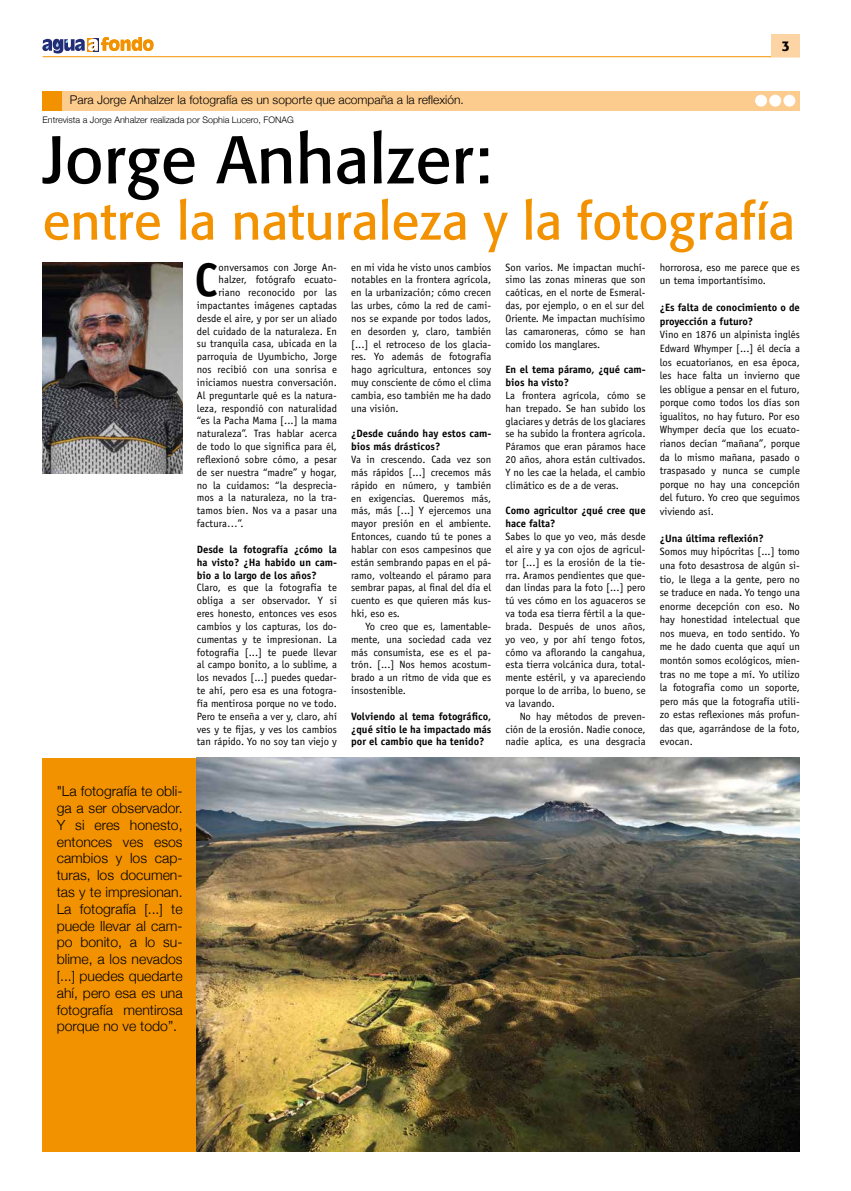
<style>
.page{position:relative;width:851px;height:1191px;background:#fff}
.page>*{position:absolute;margin:0;border:0;box-sizing:border-box;transform-origin:0 0}
.t1{font:66.7px "Formata";color:#000}
.t2{font:51.5px "Formata";color:#f39200}
.t3{font:700 47.3px "Officina Sans";color:#000}
.t4{font:300 14px/16.8px "Helvetica Neue";color:#000;text-align:justify}
.t5{font:500 14px "Formata";color:#000}
.t6{font:300 12px "Helvetica Neue";color:#000}
.t7{font:10.6px/12.8px "Officina Sans";color:#000;text-align:justify}
.t8{font:700 10.6px/12.8px "Officina Sans";color:#000}
.t9{font:300 9px "Helvetica Neue";color:#000}
</style>
<div class="page">
<hr style="left:43px;top:56px;width:756px;height:1px;background:#f39200">
<svg style="left:42px;top:37px;width:111px;height:17px"></svg>
<div style="left:771px;top:34px;width:28px;height:23px;background:#fdd5a5"></div>
<div style="left:43px;top:758px;width:154px;height:393px;background:#f39200"></div>
<div style="left:43px;top:91px;width:756px;height:20px;background:#fccb8e"></div>
<div style="left:43px;top:91px;width:19px;height:20px;background:#f39200"></div>
<div style="left:755px;top:95px;width:11px;height:12px;background:#fff;border-radius:50%"></div>
<div style="left:769px;top:95px;width:12px;height:12px;background:#fff;border-radius:50%"></div>
<div style="left:783px;top:95px;width:12px;height:12px;background:#fff;border-radius:50%"></div>
<img style="left:43px;top:262px;width:140px;height:211px">
<img style="left:197px;top:758px;width:602px;height:393px">
<p class="t6" style="left:70px;top:93px;width:395px">Para Jorge Anhalzer la fotografía es un soporte que acompaña a la reflexión.</p>
<p class="t9" style="left:43px;top:114px;width:253px">Entrevista a Jorge Anhalzer realizada por Sophia Lucero, FONAG</p>
<h3 class="t5" style="left:781px;top:38px;width:10px">3</h3>
<h1 class="t1" style="left:43px;top:119px;width:450px">Jorge Anhalzer:</h1>
<h2 class="t2" style="left:43px;top:190px;width:754px">entre la naturaleza y la fotografía</h2>
<h3 class="t3" style="left:194px;top:250px;width:25px">C</h3>
<p class="t7" style="left:218px;top:261px;width:120px">onversamos con Jorge An-</p>
<p class="t7" style="left:218px;top:273px;width:120px">halzer, fotógrafo ecuato-</p>
<p class="t7" style="left:218px;top:286px;width:120px">riano reconocido por las</p>
<p class="t7" style="left:197px;top:299px;width:142px">impactantes imágenes captadas</p>
<p class="t7" style="left:197px;top:312px;width:142px">desde el aire, y por ser un aliado</p>
<p class="t7" style="left:197px;top:324px;width:142px">del cuidado de la naturaleza. En</p>
<p class="t7" style="left:197px;top:337px;width:142px">su tranquila casa, ubicada en la</p>
<p class="t7" style="left:197px;top:350px;width:142px">parroquia de Uyumbicho, Jorge</p>
<p class="t7" style="left:197px;top:363px;width:142px">nos recibió con una sonrisa e</p>
<p class="t7" style="left:197px;top:376px;width:142px">iniciamos nuestra conversación.</p>
<p class="t7" style="left:197px;top:389px;width:142px">Al preguntarle qué es la natura-</p>
<p class="t7" style="left:197px;top:401px;width:142px">leza, respondió con naturalidad</p>
<p class="t7" style="left:197px;top:414px;width:142px">“es la Pacha Mama [...] la mama</p>
<p class="t7" style="left:197px;top:427px;width:142px">naturaleza”. Tras hablar acerca</p>
<p class="t7" style="left:197px;top:440px;width:142px">de todo lo que significa para él,</p>
<p class="t7" style="left:197px;top:453px;width:142px">reflexionó sobre cómo, a pesar</p>
<p class="t7" style="left:197px;top:466px;width:142px">de ser nuestra “madre” y hogar,</p>
<p class="t7" style="left:197px;top:479px;width:142px">no la cuidamos: “la desprecia-</p>
<p class="t7" style="left:197px;top:491px;width:142px">mos a la naturaleza, no la tra-</p>
<p class="t7" style="left:197px;top:504px;width:142px">tamos bien. Nos va a pasar una</p>
<p class="t7" style="left:197px;top:517px;width:48px">factura…”.</p>
<p class="t8" style="left:197px;top:543px;width:142px;text-align:justify">Desde la fotografía ¿cómo la ha visto? ¿Ha habido un cam&shy;bio a lo largo de los años?</p>
<p class="t7" style="left:197px;top:581px;width:142px">Claro, es que la fotografía te obliga a ser observador. Y si eres honesto, entonces ves esos cambios y los capturas, los do&shy;cumentas y te impresionan. La fotografía [...] te puede llevar al campo bonito, a lo sublime, a los nevados [...] puedes quedar&shy;te ahí, pero esa es una fotogra&shy;fía mentirosa porque no ve todo.<br>Pero te enseña a ver y, claro, ahí ves y te fijas, y ves los cambios tan rápido. Yo no soy tan viejo y</p>
<p class="t7" style="left:351px;top:261px;width:142px">en mi vida he visto unos cambios notables en la frontera agrícola, en la urbanización; cómo crecen las urbes, cómo la red de cami&shy;nos se expande por todos lados, en desorden y, claro, también [...] el retroceso de los glacia&shy;res. Yo además de fotografía hago agricultura, entonces soy muy consciente de cómo el clima cambia, eso también me ha dado una visión.</p>
<p class="t8" style="left:351px;top:427px;width:142px">¿Desde cuándo hay estos cam&shy;bios más drásticos?</p>
<p class="t7" style="left:351px;top:453px;width:142px">Va in crescendo. Cada vez son más rápidos [...] crecemos más rápido en número, y también en exigencias. Queremos más, más, más [...] Y ejercemos una mayor presión en el ambiente.<br>Entonces, cuando tú te pones a hablar con esos campesinos que están sembrando papas en el pá&shy;ramo, volteando el páramo para sembrar papas, al final del día el cuento es que quieren más kus&shy;hki, eso es.</p>
<p class="t7" style="left:351px;top:620px;width:142px;text-indent:14px">Yo creo que es, lamentable&shy;mente, una sociedad cada vez más consumista, ese es el pa&shy;trón. [...] Nos hemos acostum&shy;brado a un ritmo de vida que es insostenible.</p>
<p class="t8" style="left:351px;top:709px;width:142px;text-align:justify">Volviendo al tema fotográfico, ¿qué sitio le ha impactado más por el cambio que ha tenido?</p>
<p class="t7" style="left:505px;top:261px;width:142px">Son varios. Me impactan muchí&shy;simo las zonas mineras que son caóticas, en el norte de Esmeral&shy;das, por ejemplo, o en el sur del Oriente. Me impactan muchísimo las camaroneras, cómo se han comido los manglares.</p>
<p class="t8" style="left:505px;top:363px;width:142px">En el tema páramo, ¿qué cam&shy;bios ha visto?</p>
<p class="t7" style="left:505px;top:389px;width:142px">La frontera agrícola, cómo se han trepado. Se han subido los glaciares y detrás de los glaciares se ha subido la frontera agrícola.<br>Páramos que eran páramos hace 20 años, ahora están cultivados.<br>Y no les cae la helada, el cambio climático es de a de veras.</p>
<p class="t8" style="left:505px;top:504px;width:142px">Como agricultor ¿qué cree que hace falta?</p>
<p class="t7" style="left:505px;top:530px;width:142px">Sabes lo que yo veo, más desde el aire y ya con ojos de agricul&shy;tor [...] es la erosión de la tie&shy;rra. Aramos pendientes que que&shy;dan lindas para la foto [...] pero tú ves cómo en los aguaceros se va toda esa tierra fértil a la que&shy;brada. Después de unos años, yo veo, y por ahí tengo fotos, cómo va aflorando la cangahua, esta tierra volcánica dura, total&shy;mente estéril, y va apareciendo porque lo de arriba, lo bueno, se va lavando.</p>
<p class="t7" style="left:505px;top:710px;width:142px;text-indent:14px">No hay métodos de preven&shy;ción de la erosión. Nadie conoce, nadie aplica, es una desgracia</p>
<p class="t7" style="left:659px;top:260px;width:142px;line-height:13.6px">horrorosa, eso me parece que es un tema importantísimo.</p>
<p class="t8" style="left:659px;top:301px;width:142px;line-height:13.6px">¿Es falta de conocimiento o de proyección a futuro?</p>
<p class="t7" style="left:659px;top:328px;width:142px;line-height:13.6px">Vino en 1876 un alpinista inglés Edward Whymper [...] él decía a los ecuatorianos, en esa época, les hace falta un invierno que les obligue a pensar en el futuro, porque como todos los días son igualitos, no hay futuro. Por eso Whymper decía que los ecuato&shy;rianos decían “mañana”, porque da lo mismo mañana, pasado o traspasado y nunca se cumple porque no hay una concepción del futuro. Yo creo que seguimos viviendo así.</p>
<p class="t8" style="left:659px;top:532px;width:105px">¿Una última reflexión?</p>
<p class="t7" style="left:659px;top:545px;width:142px;line-height:13.6px">Somos muy hipócritas [...] tomo una foto desastrosa de algún si&shy;tio, le llega a la gente, pero no se traduce en nada. Yo tengo una enorme decepción con eso. No hay honestidad intelectual que nos mueva, en todo sentido. Yo me he dado cuenta que aquí un montón somos ecológicos, mien&shy;tras no me tope a mí. Yo utilizo la fotografía como un soporte, pero más que la fotografía utili&shy;zo estas reflexiones más profun&shy;das que, agarrándose de la foto, evocan.</p>
<p class="t4" style="left:57px;top:782px;width:127px">"La fotografía te obli&shy;ga a ser observador.<br>Y si eres honesto, entonces ves esos cambios y los cap&shy;turas, los documen&shy;tas y te impresionan.<br>La fotografía [...] te puede llevar al cam&shy;po bonito, a lo su&shy;blime, a los nevados [...] puedes quedarte ahí, pero esa es una fotografía mentirosa porque no ve todo”.</p>
</div>
